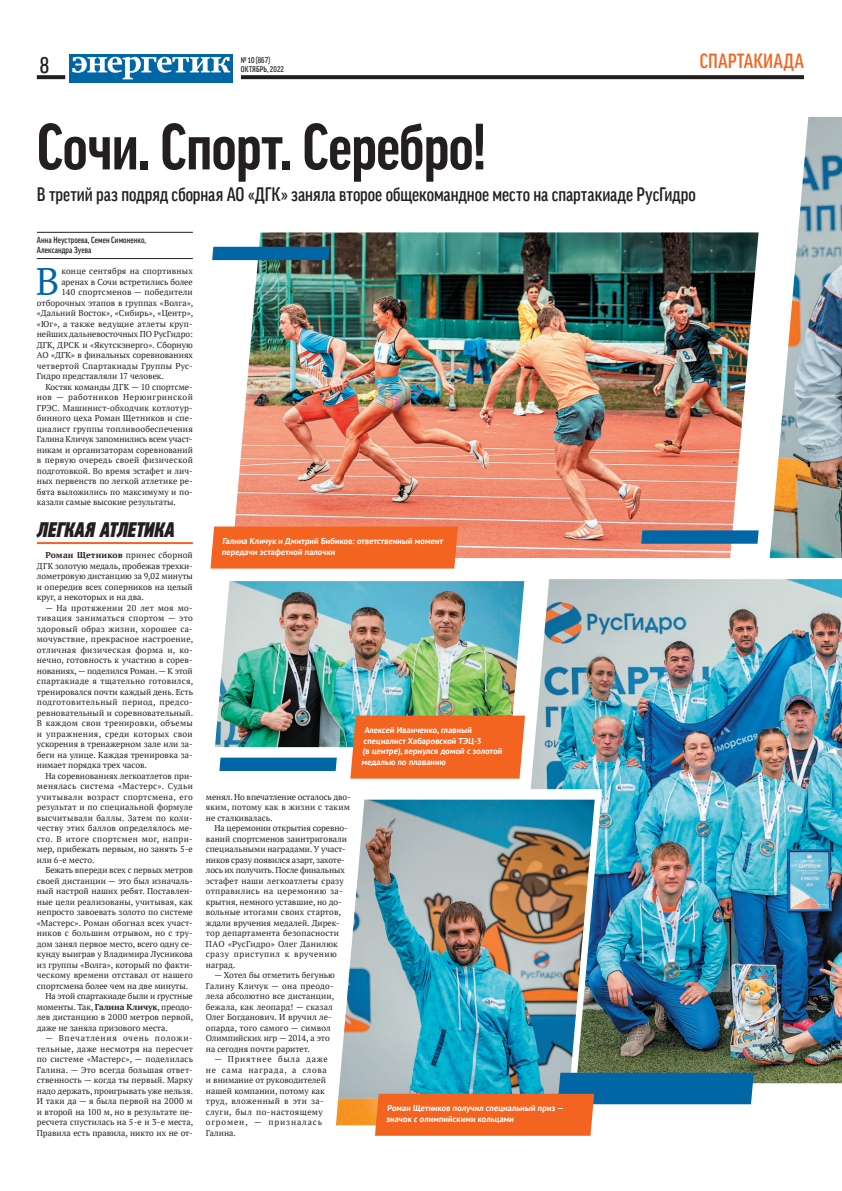
<style>
.page{position:relative;width:842px;height:1191px;background:#fff}
.page>*{position:absolute;margin:0;border:0;box-sizing:border-box;transform-origin:0 0}
.t1{font:700 63px "FF Good Pro Cond";letter-spacing:-.01em;color:#231f20}
.t2{font:38.5px "PT Serif";color:#0166a5}
.t3{font:500 22px "FF Good Pro Cond";color:#231f20}
.t4{font:italic 21px "PF Din Text Comp Pro X Black";letter-spacing:-.015em;color:#231f20}
.t5{font:500 20px "FF Good Pro Cond";letter-spacing:.005em;color:#f36421}
.t6{font:500 19px "FF Good Pro Cond";color:#231f20}
.t7{font:500 8.7px/10.5px "FF Good Pro Cond";letter-spacing:.01em;color:#231f20}
.t8{font:8.5px/10.5px "PT Serif";letter-spacing:.005em;color:#231f20;text-align:justify}
.t9{font:700 8.5px/10.5px "PT Sans";color:#fff}
.t10{font:8.5px/10.5px "PT Serif";letter-spacing:.04em;color:#231f20}
.t11{font:8.5px "PT Serif";letter-spacing:.025em;color:#231f20}
.t12{font:8.5px "PT Serif";letter-spacing:-.015em;color:#231f20}
.t13{font:8.5px "PT Serif";letter-spacing:.03em;color:#231f20}
.t14{font:8.5px "PT Serif";letter-spacing:.05em;color:#231f20}
.t15{font:500 8px "FF Good Pro Cond";letter-spacing:.02em;color:#231f20}
.s1{font-weight:700}
</style>
<div class="page">
<div style="left:69px;top:54px;width:164px;height:28px;background:#0166a5"></div>
<svg style="left:72px;top:57px;width:158px;height:22px"></svg>
<svg style="left:241px;top:75px;width:563px;height:4px;background:#2c2829"></svg>
<svg style="left:37px;top:75px;width:28px;height:4px"></svg>
<img style="left:505px;top:579px;width:337px;height:504px">
<svg style="left:505px;top:789px;width:97px;height:283px"></svg>
<img style="left:232px;top:232px;width:527px;height:326px">
<img style="left:215px;top:581px;width:309px;height:166px">
<hr style="left:37px;top:232px;width:156px;height:1px;background:#231f20">
<hr style="left:37px;top:258px;width:156px;height:1px;background:#231f20">
<hr style="left:37px;top:542px;width:156px;height:2px;background:#f36421">
<img style="left:770px;top:117px;width:72px;height:441px">
<img style="left:336px;top:799px;width:259px;height:326px">
<div style="left:350px;top:715px;width:175px;height:63px;background:#f36421"></div>
<div style="left:210px;top:526px;width:248px;height:42px;background:#f36421"></div>
<svg style="left:219px;top:757px;width:118px;height:14px;background:#106faa"></svg>
<div style="left:212px;top:247px;width:118px;height:13px;background:#0166a5"></div>
<svg style="left:641px;top:530px;width:118px;height:14px;background:#106aa4"></svg>
<svg style="left:375px;top:1072px;width:379px;height:63px"></svg>
<p class="t15" style="left:241px;top:55px;width:31px">№10 (867)</p>
<h3 class="t3" style="left:40px;top:53px;width:11px">8</h3>
<p class="t15" style="left:241px;top:64px;width:45px">ОКТЯБРЬ, 2022</p>
<h3 class="t5" style="left:700px;top:50px;width:106px">СПАРТАКИАДА</h3>
<h1 class="t1" style="left:37px;top:112px;width:451px">Сочи. Спорт. Серебро!</h1>
<h3 class="t6" style="left:37px;top:183px;width:660px">В третий раз подряд сборная АО «ДГК» заняла второе общекомандное место на спартакиаде РусГидро</h3>
<p class="t7" style="left:37px;top:235px;width:111px">Анна Неустроева, Семен Симоненко,<br>Александра Зуева</p>
<h2 class="t2" style="left:36px;top:257px;width:25px">В</h2>
<p class="t11" style="left:61px;top:266px;width:133px">конце сентября на спортивных</p>
<p class="t8" style="left:61px;top:276px;width:133px">аренах в Сочи встретились более</p>
<p class="t8" style="left:61px;top:287px;width:133px">140 спортсменов — победители</p>
<p class="t8" style="left:37px;top:297px;width:158px">отборочных этапов в группах «Волга»,</p>
<p class="t8" style="left:37px;top:308px;width:158px">«Дальний Восток», «Сибирь», «Центр»,</p>
<p class="t11" style="left:37px;top:318px;width:157px">«Юг», а также ведущие атлеты круп-</p>
<p class="t8" style="left:37px;top:329px;width:157px">нейших дальневосточных ПО РусГидро:</p>
<p class="t8" style="left:37px;top:339px;width:157px">ДГК, ДРСК и «Якутскэнерго». Сборную</p>
<p class="t8" style="left:37px;top:350px;width:158px">АО «ДГК» в финальных соревнованиях</p>
<p class="t11" style="left:37px;top:360px;width:158px">четвертой Спартакиады Группы Рус-</p>
<p class="t8" style="left:37px;top:371px;width:129px">Гидро представляли 17 человек.</p>
<p class="t8" style="left:45px;top:381px;width:149px">Костяк команды ДГК — 10 спортсме-</p>
<p class="t14" style="left:37px;top:392px;width:158px">нов — работников Нерюнгринской</p>
<p class="t8" style="left:37px;top:402px;width:157px">ГРЭС. Машинист-обходчик котлотур-</p>
<p class="t8" style="left:37px;top:413px;width:158px">бинного цеха Роман Щетников и спе-</p>
<p class="t8" style="left:37px;top:423px;width:157px">циалист группы топливообеспечения</p>
<p class="t12" style="left:37px;top:434px;width:158px">Галина Кличук запомнились всем участ-</p>
<p class="t8" style="left:37px;top:444px;width:158px">никам и организаторам соревнований</p>
<p class="t13" style="left:37px;top:455px;width:158px">в первую очередь своей физической</p>
<p class="t8" style="left:37px;top:465px;width:158px">подготовкой. Во время эстафет и лич-</p>
<p class="t8" style="left:37px;top:476px;width:157px">ных первенств по легкой атлетике ре-</p>
<p class="t8" style="left:37px;top:486px;width:157px">бята выложились по максимуму и по-</p>
<p class="t8" style="left:37px;top:497px;width:141px">казали самые высокие результаты.</p>
<h3 class="t4" style="left:37px;top:516px;width:140px">ЛЕГКАЯ АТЛЕТИКА</h3>
<p class="t8" style="left:37px;top:550px;width:158px;text-indent:8px"><span class="s1">Роман Щетников</span> принес сборной ДГК золотую медаль, пробежав трехки&shy;лометровую дистанцию за 9,02 минуты и опередив всех соперников на целый круг, а некоторых и на два.</p>
<p class="t8" style="left:37px;top:602px;width:158px;text-indent:8px">— На протяжении 20 лет моя мо&shy;тивация заниматься спортом — это здоровый образ жизни, хорошее са&shy;мочувствие, прекрасное настроение, отличная физическая форма и, ко&shy;нечно, готовность к участию в сорев&shy;нованиях, — поделился Роман. — К этой спартакиаде я тщательно готовился, тренировался почти каждый день. Есть подготовительный период, предсо&shy;ревновательный и соревновательный.<br>В каждом свои тренировки, объемы и упражнения, среди которых свои ускорения в тренажерном зале или за&shy;беги на улице. Каждая тренировка за&shy;нимает порядка трех часов.</p>
<p class="t8" style="left:37px;top:770px;width:158px;text-indent:8px">На соревнованиях легкоатлетов при&shy;менялась система «Мастерс». Судьи учитывали возраст спортсмена, его результат и по специальной формуле высчитывали баллы. Затем по коли&shy;честву этих баллов определялось ме&shy;сто. В итоге спортсмен мог, напри&shy;мер, прибежать первым, но занять 5-е или 6-е место.</p>
<p class="t8" style="left:45px;top:864px;width:149px">Бежать впереди всех с первых метров</p>
<p class="t8" style="left:37px;top:875px;width:158px">своей дистанции — это был изначаль-</p>
<p class="t8" style="left:37px;top:885px;width:158px">ный настрой наших ребят. Поставлен-</p>
<p class="t8" style="left:37px;top:896px;width:158px">ные цели реализованы, учитывая, как</p>
<p class="t8" style="left:37px;top:906px;width:158px">непросто завоевать золото по системе</p>
<p class="t8" style="left:37px;top:917px;width:158px">«Мастерс». Роман обогнал всех участ-</p>
<p class="t11" style="left:37px;top:927px;width:158px">ников с большим отрывом, но с тру-</p>
<p class="t8" style="left:37px;top:938px;width:158px">дом занял первое место, всего одну се-</p>
<p class="t8" style="left:37px;top:948px;width:158px">кунду выиграв у Владимира Лусникова</p>
<p class="t8" style="left:37px;top:959px;width:158px">из группы «Волга», который по факти-</p>
<p class="t8" style="left:37px;top:969px;width:158px">ческому времени отставал от нашего</p>
<p class="t8" style="left:37px;top:980px;width:153px">спортсмена более чем на две минуты.</p>
<p class="t8" style="left:45px;top:990px;width:149px">На этой спартакиаде были и грустные</p>
<p class="t8" style="left:37px;top:1001px;width:158px">моменты. Так, <span class="s1">Галина Кличук</span>, преодо-</p>
<p class="t8" style="left:37px;top:1011px;width:158px">лев дистанцию в 2000 метров первой,</p>
<p class="t8" style="left:37px;top:1022px;width:132px">даже не заняла призового места.</p>
<p class="t8" style="left:37px;top:1032px;width:158px;text-indent:8px">— Впечатления очень положи&shy;тельные, даже несмотря на пересчет по системе «Мастерс», — поделилась Галина. — Это всегда большая ответ&shy;ственность — когда ты первый. Марку надо держать, проигрывать уже нельзя.<br>И таки да — я была первой на 2000 м и второй на 100 м, но в результате пе&shy;ресчета спустилась на 5-е и 3-е места, Правила есть правила, никто их не от-</p>
<p class="t9" style="left:222px;top:536px;width:224px">Галина Кличук и Дмитрий Бибиков: ответственный момент передачи эстафетной палочки</p>
<p class="t8" style="left:206px;top:791px;width:146px">менял. Но впечатление осталось дво&shy;яким, потому как в жизни с таким не сталкивалась.</p>
<p class="t8" style="left:206px;top:822px;width:144px;text-align:left;text-indent:8px">На церемонии открытия соревно&shy;ваний спортсменов заинтриговали специальными наградами. У участ&shy;ников сразу появился азарт, захоте&shy;лось их получить. После финальных эстафет наши легкоатлеты сразу отправились на церемонию за&shy;крытия, немного уставшие, но до&shy;вольные итогами своих стартов, ждали вручения медалей. Дирек&shy;тор департамента безопасности<br>ПАО «РусГидро» Олег Данилюк сразу приступил к вручению наград.</p>
<p class="t8" style="left:206px;top:969px;width:131px;text-align:left;text-indent:8px">— Хотел бы отметить бегунью<br>Галину Кличук — она преодо&shy;лела абсолютно все дистанции, бежала, как леопард! — сказал<br>Олег Богданович. И вручил ле&shy;опарда, того самого — символ<br>Олимпийских игр — 2014, а это на сегодня почти раритет.</p>
<p class="t10" style="left:206px;top:1053px;width:124px;text-indent:8px">— Приятнее была даже не сама награда, а слова и внимание от руководителей нашей компании, потому как труд, вложенный в эти за&shy;слуги, был по-настоящему огромен, — призналась<br>Галина.</p>
<p class="t9" style="left:362px;top:725px;width:143px;text-indent:3px">Алексей Иванченко, главный специалист Хабаровской ТЭЦ-3<br>(в центре), вернулся домой с золотой медалью по плаванию</p>
<p class="t9" style="left:386px;top:1103px;width:180px">Роман Щетников получил специальный приз — значок с олимпийскими кольцами</p>
</div>
